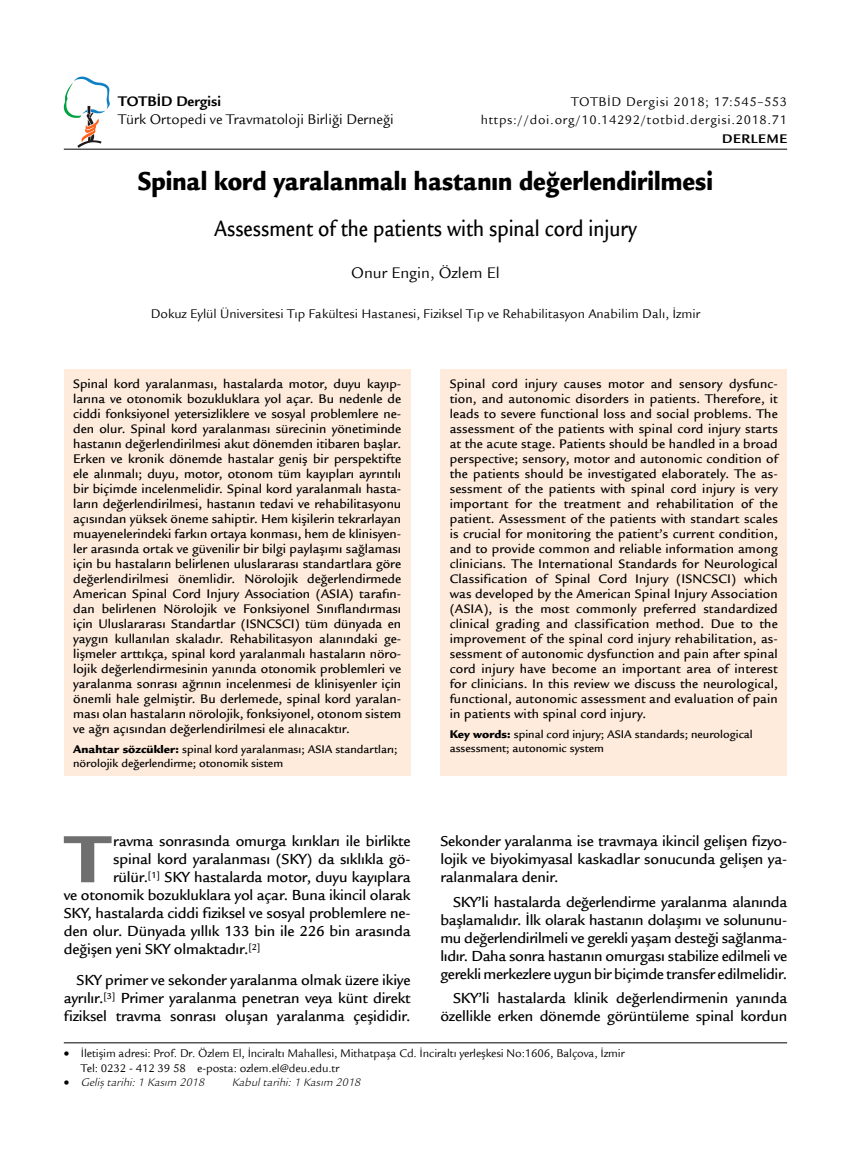
<style>
.page{position:relative;width:851px;height:1149px;background:#fff}
.page>*{position:absolute;margin:0;border:0;box-sizing:border-box;transform-origin:0 0}
.t1{font:900 72.6px "Legacy Sans Std";color:#706f6f}
.t2{font:900 28.5px "Legacy Sans Std";color:#000;scale:.85 1}
.t3{font:500 24px "Legacy Sans Std";color:#000;scale:.85 1}
.t4{font:16.5px "Legacy Sans Std";color:#000}
.t5{font:500 15.75px/18px "Legacy Sans Std";letter-spacing:-.01em;color:#000;text-align:justify}
.t6{font:15px "Legacy Sans Std";color:#000}
.t7{font:700 15px "Legacy Sans Std";color:#000}
.t8{font:500 13.5px/15px "Legacy Sans Std";letter-spacing:.005em;color:#000;text-align:justify}
.t9{font:13.5px "Legacy Sans Std";color:#000}
.t10{font:13.5px/18.5px "Legacy Sans Std";letter-spacing:.05em;color:#000;text-align:right}
.t11{font:700 13.5px "Legacy Sans Std";letter-spacing:.05em;color:#000}
.t12{font:500 12px/13.5px "Legacy Sans Std";color:#000}
.t13{font:12px/14.4px "Legacy Sans Std";letter-spacing:-.01em;color:#000}
.t14{font:italic 12px "ITC Legacy Sans Std";color:#000}
.s1{font-weight:900}
</style>
<div class="page">
<hr style="left:64px;top:1042px;width:723px;height:1px;background:#000">
<hr style="left:64px;top:149px;width:723px;height:1px;background:#000">
<svg style="left:64px;top:77px;width:46px;height:70px"></svg>
<div style="left:64px;top:369px;width:346px;height:406px;background:#feebdc"></div>
<div style="left:440px;top:369px;width:347px;height:406px;background:#feebdc"></div>
<p class="t7" style="left:118px;top:93px;width:104px">TOTBİD Dergisi</p>
<p class="t6" style="left:118px;top:111px;width:277px">Türk Ortopedi ve Travmatoloji Birliği Derneği</p>
<p class="t10" style="left:480px;top:92px;width:308px">TOTBİD Dergisi 2018; 17:545–553 https://doi.org/10.14292/totbid.dergisi.2018.71</p>
<p class="t11" style="left:722px;top:131px;width:67px">DERLEME</p>
<h2 class="t2" style="left:138px;top:164px;width:678px">Spinal kord yaralanmalı hastanın değerlendirilmesi</h2>
<h3 class="t3" style="left:214px;top:214px;width:498px">Assessment of the patients with spinal cord injury</h3>
<p class="t4" style="left:351px;top:263px;width:150px">Onur Engin, Özlem El</p>
<p class="t9" style="left:151px;top:306px;width:551px">Dokuz Eylül Üniversitesi Tıp Fakültesi Hastanesi, Fiziksel Tıp ve Rehabilitasyon Anabilim Dalı, İzmir</p>
<p class="t8" style="left:73px;top:376px;width:329px">Spinal kord yaralanması, hastalarda motor, duyu kayıp&shy;larına ve otonomik bozukluklara yol açar. Bu nedenle de ciddi fonksiyonel yetersizliklere ve sosyal problemlere ne&shy;den olur. Spinal kord yaralanması sürecinin yönetiminde hastanın değerlendirilmesi akut dönemden itibaren başlar.<br>Erken ve kronik dönemde hastalar geniş bir perspektifte ele alınmalı; duyu, motor, otonom tüm kayıpları ayrıntılı bir biçimde incelenmelidir. Spinal kord yaralanmalı hasta&shy;ların değerlendirilmesi, hastanın tedavi ve rehabilitasyonu açısından yüksek öneme sahiptir. Hem kişilerin tekrarlayan muayenelerindeki farkın ortaya konması, hem de klinisyen&shy;ler arasında ortak ve güvenilir bir bilgi paylaşımı sağlaması için bu hastaların belirlenen uluslararası standartlara göre değerlendirilmesi önemlidir. Nörolojik değerlendirmede American Spinal Cord Injury Association (ASIA) tarafın&shy;dan belirlenen Nörolojik ve Fonksiyonel Sınıflandırması için Uluslararası Standartlar (ISNCSCI) tüm dünyada en yaygın kullanılan skaladır. Rehabilitasyon alanındaki ge&shy;lişmeler arttıkça, spinal kord yaralanmalı hastaların nöro&shy;lojik değerlendirmesinin yanında otonomik problemleri ve yaralanma sonrası ağrının incelenmesi de klinisyenler için önemli hale gelmiştir. Bu derlemede, spinal kord yaralan&shy;ması olan hastaların nörolojik, fonksiyonel, otonom sistem ve ağrı açısından değerlendirilmesi ele alınacaktır.</p>
<p class="t12" style="left:73px;top:742px;width:326px"><span class="s1">Anahtar sözcükler:</span> spinal kord yaralanması; ASIA standartları; nörolojik değerlendirme; otonomik sistem</p>
<h1 class="t1" style="left:65px;top:815px;width:47px">T</h1>
<p class="t5" style="left:113px;top:832px;width:299px">ravma sonrasında omurga kırıkları ile birlikte</p>
<p class="t5" style="left:113px;top:850px;width:299px">spinal kord yaralanması (SKY) da sıklıkla gö-</p>
<p class="t5" style="left:113px;top:868px;width:299px">rülür.<sup>[1]</sup> SKY hastalarda motor, duyu kayıplara</p>
<p class="t5" style="left:64px;top:886px;width:348px">ve otonomik bozukluklara yol açar. Buna ikincil olarak</p>
<p class="t5" style="left:64px;top:904px;width:348px">SKY, hastalarda ciddi fiziksel ve sosyal problemlere ne-</p>
<p class="t5" style="left:64px;top:922px;width:348px">den olur. Dünyada yıllık 133 bin ile 226 bin arasında</p>
<p class="t5" style="left:64px;top:940px;width:198px">değişen yeni SKY olmaktadır.<sup>[2]</sup></p>
<p class="t5" style="left:64px;top:971px;width:348px;text-indent:13px">SKY primer ve sekonder yaralanma olmak üzere ikiye ayrılır.<sup>[3]</sup> Primer yaralanma penetran veya künt direkt fiziksel travma sonrası oluşan yaralanma çeşididir.</p>
<p class="t8" style="left:449px;top:376px;width:329px">Spinal cord injury causes motor and sensory dysfunc&shy;tion, and autonomic disorders in patients. Therefore, it leads to severe functional loss and social problems. The assessment of the patients with spinal cord injury starts at the acute stage. Patients should be handled in a broad perspective; sensory, motor and autonomic condition of the patients should be investigated elaborately. The as&shy;sessment of the patients with spinal cord injury is very important for the treatment and rehabilitation of the patient. Assessment of the patients with standart scales is crucial for monitoring the patient’s current condition, and to provide common and reliable information among clinicians. The International Standards for Neurological Classification of Spinal Cord Injury (ISNCSCI) which was developed by the American Spinal Injury Association (ASIA), is the most commonly preferred standardized clinical grading and classification method. Due to the improvement of the spinal cord injury rehabilitation, as&shy;sessment of autonomic dysfunction and pain after spinal cord injury have become an important area of interest for clinicians. In this review we discuss the neurological, functional, autonomic assessment and evaluation of pain in patients with spinal cord injury.</p>
<p class="t12" style="left:449px;top:727px;width:304px"><span class="s1">Key words:</span> spinal cord injury; ASIA standards; neurological assessment; autonomic system</p>
<p class="t5" style="left:440px;top:832px;width:348px">Sekonder yaralanma ise travmaya ikincil gelişen fizyo&shy;lojik ve biyokimyasal kaskadlar sonucunda gelişen ya&shy;ralanmalara denir.</p>
<p class="t5" style="left:440px;top:892px;width:348px;text-indent:13px">SKY’li hastalarda değerlendirme yaralanma alanında başlamalıdır. İlk olarak hastanın dolaşımı ve solununu&shy;mu değerlendirilmeli ve gerekli yaşam desteği sağlanma&shy;lıdır. Daha sonra hastanın omurgası stabilize edilmeli ve gerekli merkezlere uygun bir biçimde transfer edilmelidir.</p>
<p class="t5" style="left:440px;top:989px;width:348px;text-align:right">SKY’li hastalarda klinik değerlendirmenin yanında özellikle erken dönemde görüntüleme spinal kordun</p>
<p class="t13" style="left:81px;top:1046px;width:545px;text-indent:-17px">• İletişim adresi: Prof. Dr. Özlem El, İnciraltı Mahallesi, Mithatpaşa Cd. İnciraltı yerleşkesi No:1606, Balçova, İzmir<br>Tel: 0232 - 412 39 58 e-posta: ozlem.el@deu.edu.tr</p>
<p class="t14" style="left:64px;top:1075px;width:142px">• Geliş tarihi: 1 Kasım 2018</p>
<p class="t14" style="left:232px;top:1075px;width:130px">Kabul tarihi: 1 Kasım 2018</p>
</div>
